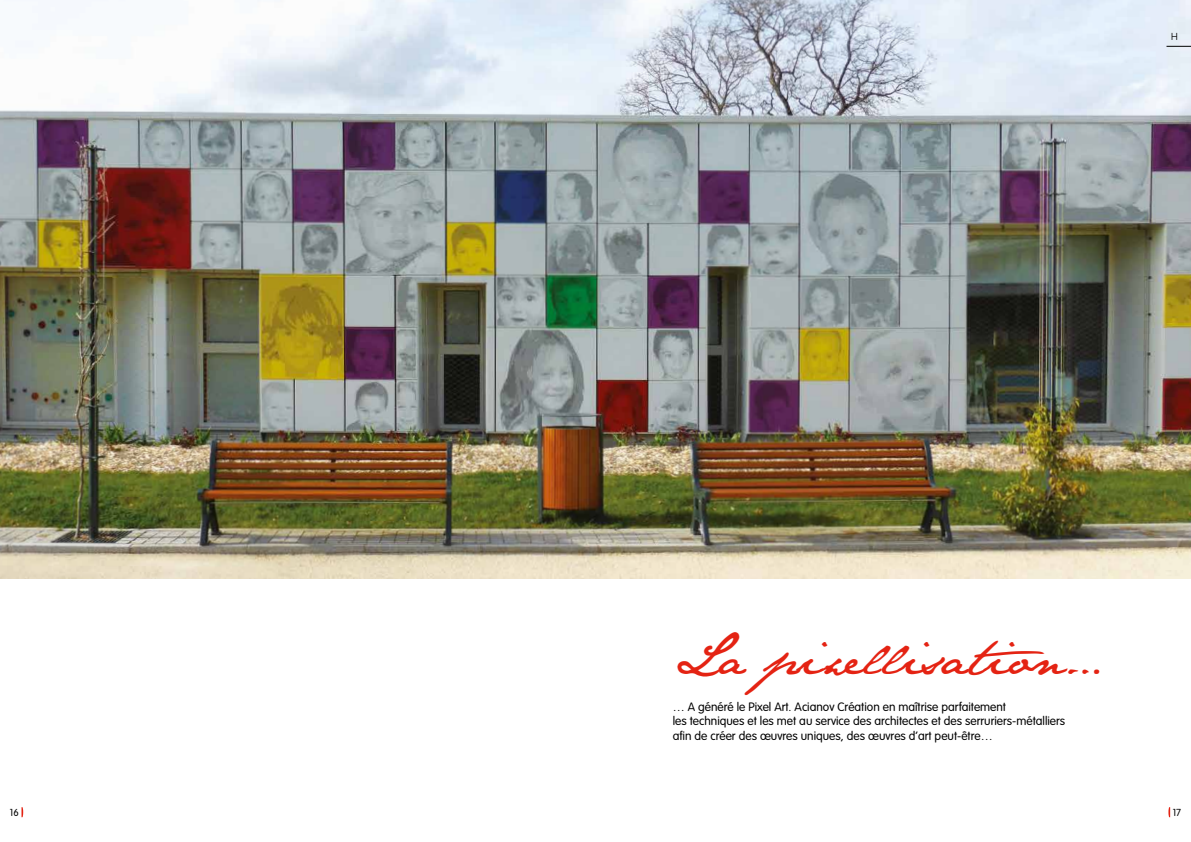
<style>
.page{position:relative;width:1191px;height:842px;background:#fff}
.page>*{position:absolute;margin:0;border:0;box-sizing:border-box;transform-origin:0 0}
.t1{font:48px "Jane Austen";color:#e42313}
.t2{font:300 12px/14.4px "VAG Rounded";color:#000}
.t3{font:300 10px "VAG Rounded";color:#000}
.t4{font:100 10px "VAG Rounded";color:#000}
</style>
<div class="page">
<img style="left:0;top:0;width:1191px;height:578px">
<svg style="left:1168px;top:807px;width:2px;height:10px"></svg>
<svg style="left:1166px;top:46px;width:25px;height:1px"></svg>
<p class="t4" style="left:1171px;top:31px;width:8px">H</p>
<h1 class="t1" style="left:673px;top:629px;width:433px">La pixellisation…</h1>
<p class="t2" style="left:673px;top:700px;width:394px">… A généré le Pixel Art. Acianov Création en maîtrise parfaitement<br>les techniques et les met au service des architectes et des serruriers-métalliers afin de créer des œuvres uniques, des œuvres d’art peut-être…</p>
<p class="t3" style="left:10px;top:806px;width:10px">16</p>
<p class="t3" style="left:1172px;top:806px;width:10px">17</p>
</div>
